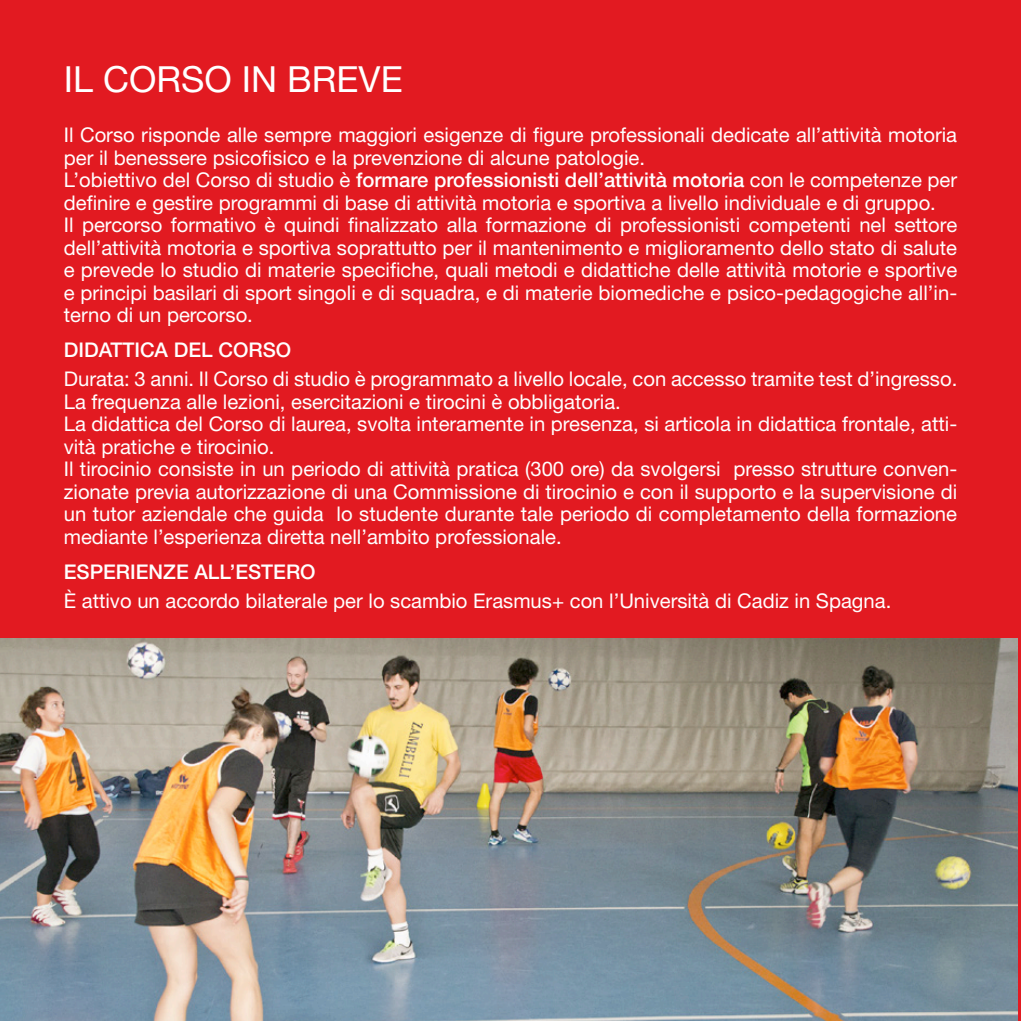
<style>
.page{position:relative;width:1021px;height:1021px;background:#fff}
.page>*{position:absolute;margin:0;border:0;box-sizing:border-box;transform-origin:0 0}
.t1{font:36px "Helvetica Neue";color:#fff}
.t2{font:20.25px/22.5px "Helvetica Neue";color:#fff}
.t3{font:500 20.25px "Helvetica Neue";color:#fff}
.s1{font-weight:500}
</style>
<div class="page">
<div style="left:0;top:0;width:1020px;height:1020px;background:#e21a21"></div>
<img style="left:0;top:638px;width:1017px;height:382px">
<h1 class="t1" style="left:64px;top:58px;width:340px">IL CORSO IN BREVE</h1>
<p class="t2" style="left:64px;top:123px;width:895px">Il Corso risponde alle sempre maggiori esigenze di figure professionali dedicate all’attività motoria per il benessere psicofisico e la prevenzione di alcune patologie.<br>L’obiettivo del Corso di studio è <span class="s1">formare professionisti dell’attività motoria</span> con le competenze per definire e gestire programmi di base di attività motoria e sportiva a livello individuale e di gruppo.<br>Il percorso formativo è quindi finalizzato alla formazione di professionisti competenti nel settore dell’attività motoria e sportiva soprattutto per il mantenimento e miglioramento dello stato di salute e prevede lo studio di materie specifiche, quali metodi e didattiche delle attività motorie e sportive e principi basilari di sport singoli e di squadra, e di materie biomediche e psico-pedagogiche all’in&shy;terno di un percorso.</p>
<p class="t3" style="left:64px;top:338px;width:229px">DIDATTICA DEL CORSO</p>
<p class="t2" style="left:64px;top:367px;width:895px">Durata: 3 anni. Il Corso di studio è programmato a livello locale, con accesso tramite test d’ingresso.<br>La frequenza alle lezioni, esercitazioni e tirocini è obbligatoria.<br>La didattica del Corso di laurea, svolta interamente in presenza, si articola in didattica frontale, atti&shy;vità pratiche e tirocinio.<br>Il tirocinio consiste in un periodo di attività pratica (300 ore) da svolgersi presso strutture conven&shy;zionate previa autorizzazione di una Commissione di tirocinio e con il supporto e la supervisione di un tutor aziendale che guida lo studente durante tale periodo di completamento della formazione mediante l’esperienza diretta nell’ambito professionale.</p>
<p class="t3" style="left:64px;top:560px;width:253px">ESPERIENZE ALL’ESTERO</p>
<p class="t2" style="left:64px;top:589px;width:829px">È attivo un accordo bilaterale per lo scambio Erasmus+ con l’Università di Cadiz in Spagna.</p>
</div>
